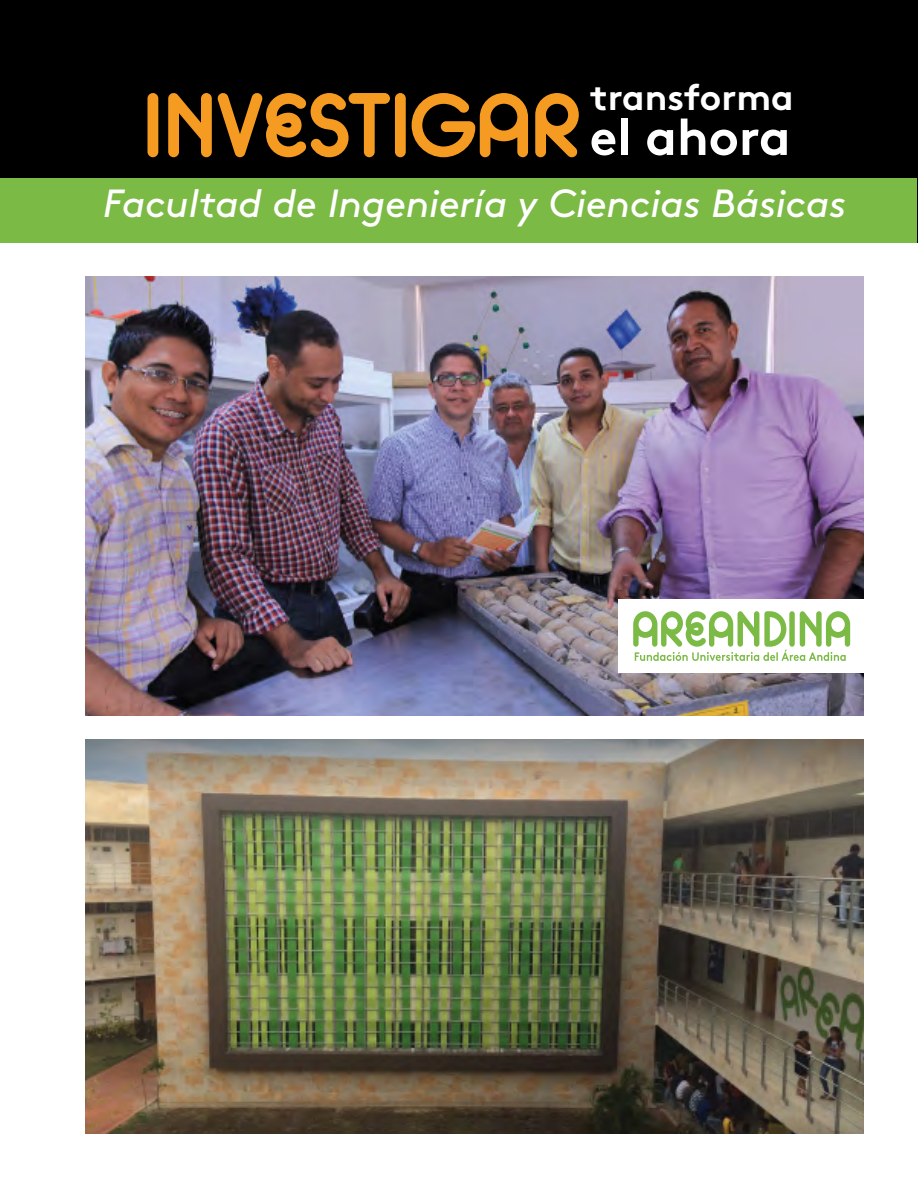
<style>
.page{position:relative;width:918px;height:1188px;background:#fff}
.page>*{position:absolute;margin:0;border:0;box-sizing:border-box;transform-origin:0 0}
.t1{font:90px "Areandina Voz";color:#f59b21}
.t2{font:700 51.3px "Brown Std";color:#fff}
.t3{font:italic 39.3px "Brown Std";letter-spacing:-.005em;color:#fff}
.t4{font:700 36.6px "Brown Std";color:#fff}
</style>
<div class="page">
<img style="left:85px;top:276px;width:779px;height:439px">
<div style="left:0;top:0;width:918px;height:242px;background:#000"></div>
<div style="left:1px;top:178px;width:916px;height:64px;background:#7cba46"></div>
<div style="left:618px;top:599px;width:247px;height:74px;background:#fff"></div>
<svg style="left:633px;top:611px;width:217px;height:50px"></svg>
<img style="left:85px;top:740px;width:779px;height:394px">
<p class="t1" style="left:143px;top:77px;width:440px">INVESTIGAR</p>
<p class="t4" style="left:590px;top:75px;width:205px">transforma</p>
<p class="t2" style="left:590px;top:106px;width:202px">el ahora</p>
<p class="t3" style="left:103px;top:180px;width:745px">Facultad de Ingeniería y Ciencias Básicas</p>
</div>
